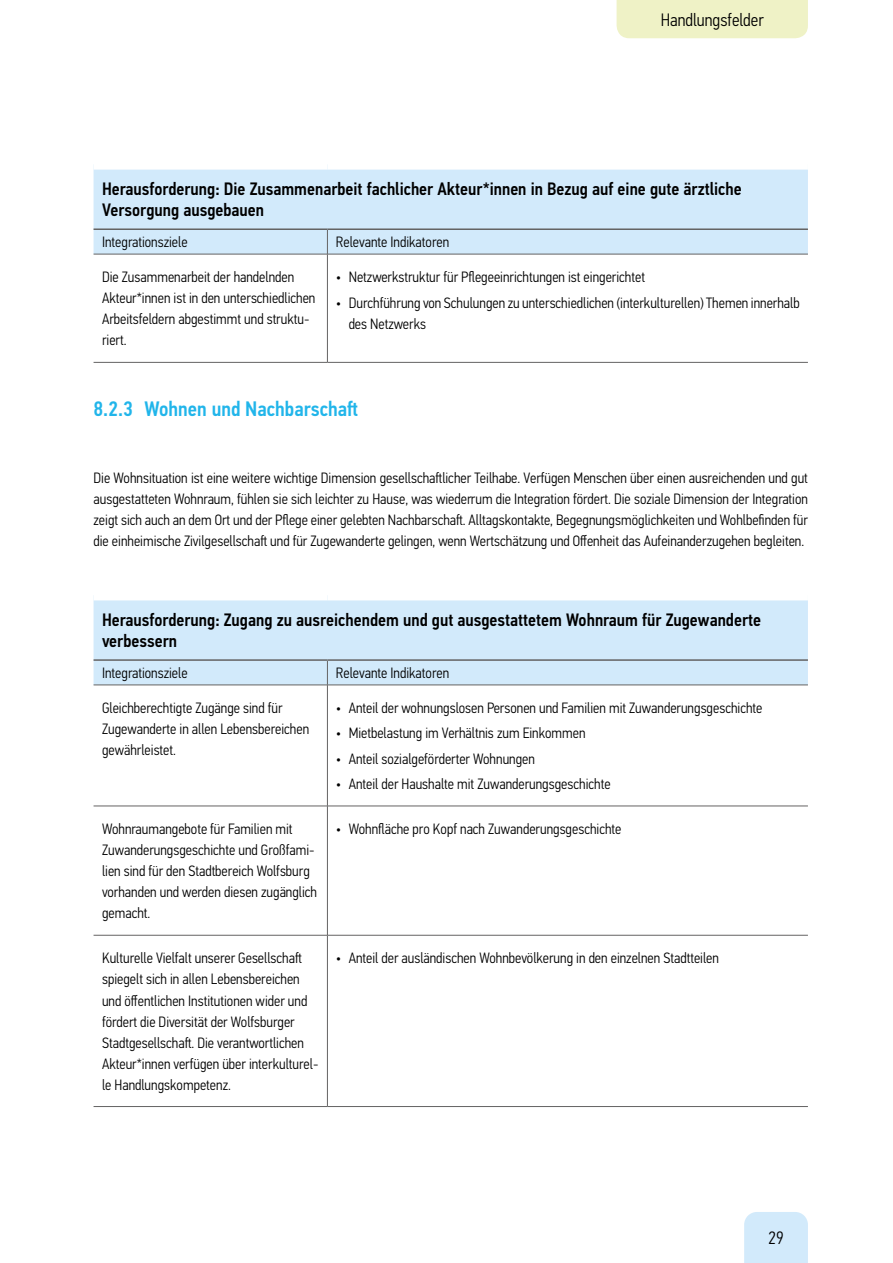
<style>
.page{position:relative;width:893px;height:1263px;background:#fff}
.page>*{position:absolute;margin:0;border:0;box-sizing:border-box;transform-origin:0 0}
.t1{font:500 21px "PF Din Text Cond Pro";color:#21b5ea}
.t2{font:500 18px/21.6px "PF Din Text Cond Pro";color:#000}
.t3{font:300 18px "PF Din Text Cond Pro";color:#000}
.t4{font:300 15px/21px "PF Din Text Cond Pro";color:#000}
</style>
<div class="page">
<div style="left:617px;top:0;width:191px;height:38px;background:#eff2c6"></div>
<div style="left:744px;top:1212px;width:64px;height:51px;background:#d2eafb"></div>
<div style="left:94px;top:170px;width:714px;height:84px;background:#d2eafb"></div>
<hr style="left:94px;top:254px;width:233px;height:1px;background:#646363">
<hr style="left:327px;top:254px;width:481px;height:1px;background:#646363">
<hr style="left:94px;top:362px;width:233px;height:1px;background:#646363">
<hr style="left:327px;top:362px;width:481px;height:1px;background:#646363">
<svg style="left:327px;top:230px;width:1px;height:24px"></svg>
<hr style="left:327px;top:254px;width:1px;height:108px;background:#646363">
<hr style="left:94px;top:228px;width:233px;height:2px;background:#646363">
<hr style="left:327px;top:228px;width:481px;height:2px;background:#646363">
<div style="left:94px;top:600px;width:714px;height:85px;background:#d2eafb"></div>
<hr style="left:94px;top:685px;width:233px;height:1px;background:#646363">
<hr style="left:327px;top:685px;width:481px;height:1px;background:#646363">
<hr style="left:94px;top:806px;width:233px;height:1px;background:#646363">
<hr style="left:327px;top:806px;width:481px;height:1px;background:#646363">
<hr style="left:94px;top:935px;width:233px;height:1px;background:#646363">
<hr style="left:327px;top:935px;width:481px;height:1px;background:#646363">
<hr style="left:94px;top:1106px;width:233px;height:1px;background:#646363">
<hr style="left:327px;top:1106px;width:481px;height:1px;background:#646363">
<svg style="left:327px;top:661px;width:1px;height:24px"></svg>
<hr style="left:327px;top:685px;width:1px;height:121px;background:#646363">
<hr style="left:327px;top:806px;width:1px;height:129px;background:#646363">
<hr style="left:327px;top:935px;width:1px;height:171px;background:#646363">
<hr style="left:94px;top:659px;width:233px;height:2px;background:#646363">
<hr style="left:327px;top:659px;width:481px;height:2px;background:#646363">
<p class="t3" style="left:661px;top:10px;width:104px">Handlungsfelder</p>
<p class="t2" style="left:102px;top:178px;width:641px">Herausforderung: Die Zusammenarbeit fachlicher Akteur*innen in Bezug auf eine gute ärztliche<br>Versorgung ausgebauen</p>
<p class="t4" style="left:102px;top:232px;width:87px">Integrationsziele</p>
<p class="t4" style="left:336px;top:232px;width:115px">Relevante Indikatoren</p>
<p class="t4" style="left:102px;top:267px;width:215px">Die Zusammenarbeit der handelnden<br>Akteur*innen ist in den unterschiedlichen<br>Arbeitsfeldern abgestimmt und struktu&shy;riert.</p>
<p class="t4" style="left:336px;top:267px;width:311px">• Netzwerkstruktur für Pflegeeinrichtungen ist eingerichtet</p>
<p class="t4" style="left:349px;top:292px;width:452px;text-indent:-13px">• Durchführung von Schulungen zu unterschiedlichen (interkulturellen) Themen innerhalb des Netzwerks</p>
<h1 class="t1" style="left:94px;top:396px;width:266px">8.2.3 Wohnen und Nachbarschaft</h1>
<p class="t4" style="left:94px;top:467px;width:716px;text-align:justify">Die Wohnsituation ist eine weitere wichtige Dimension gesellschaftlicher Teilhabe. Verfügen Menschen über einen ausreichenden und gut ausgestatteten Wohnraum, fühlen sie sich leichter zu Hause, was wiederrum die Integration fördert. Die soziale Dimension der Integration zeigt sich auch an dem Ort und der Pflege einer gelebten Nachbarschaft. Alltagskontakte, Begegnungsmöglichkeiten und Wohlbefinden für die einheimische Zivilgesellschaft und für Zugewanderte gelingen, wenn Wertschätzung und Offenheit das Aufeinanderzugehen begleiten.</p>
<p class="t2" style="left:102px;top:609px;width:661px">Herausforderung: Zugang zu ausreichendem und gut ausgestattetem Wohnraum für Zugewanderte verbessern</p>
<p class="t4" style="left:102px;top:662px;width:87px">Integrationsziele</p>
<p class="t4" style="left:336px;top:662px;width:115px">Relevante Indikatoren</p>
<p class="t4" style="left:102px;top:698px;width:209px">Gleichberechtigte Zugänge sind für<br>Zugewanderte in allen Lebensbereichen gewährleistet.</p>
<p class="t4" style="left:336px;top:698px;width:428px">• Anteil der wohnungslosen Personen und Familien mit Zuwanderungsgeschichte</p>
<p class="t4" style="left:336px;top:723px;width:251px">• Mietbelastung im Verhältnis zum Einkommen</p>
<p class="t4" style="left:336px;top:748px;width:201px">• Anteil sozialgeförderter Wohnungen</p>
<p class="t4" style="left:336px;top:773px;width:276px">• Anteil der Haushalte mit Zuwanderungsgeschichte</p>
<p class="t4" style="left:102px;top:819px;width:217px">Wohnraumangebote für Familien mit Zuwanderungsgeschichte und Großfami&shy;lien sind für den Stadtbereich Wolfsburg vorhanden und werden diesen zugänglich gemacht.</p>
<p class="t4" style="left:336px;top:819px;width:287px">• Wohnfläche pro Kopf nach Zuwanderungsgeschichte</p>
<p class="t4" style="left:102px;top:948px;width:218px">Kulturelle Vielfalt unserer Gesellschaft spiegelt sich in allen Lebensbereichen und öffentlichen Institutionen wider und fördert die Diversität der Wolfsburger Stadtgesellschaft. Die verantwortlichen Akteur*innen verfügen über interkulturel&shy;le Handlungskompetenz.</p>
<p class="t4" style="left:336px;top:948px;width:385px">• Anteil der ausländischen Wohnbevölkerung in den einzelnen Stadtteilen</p>
<p class="t3" style="left:768px;top:1228px;width:17px">29</p>
</div>
